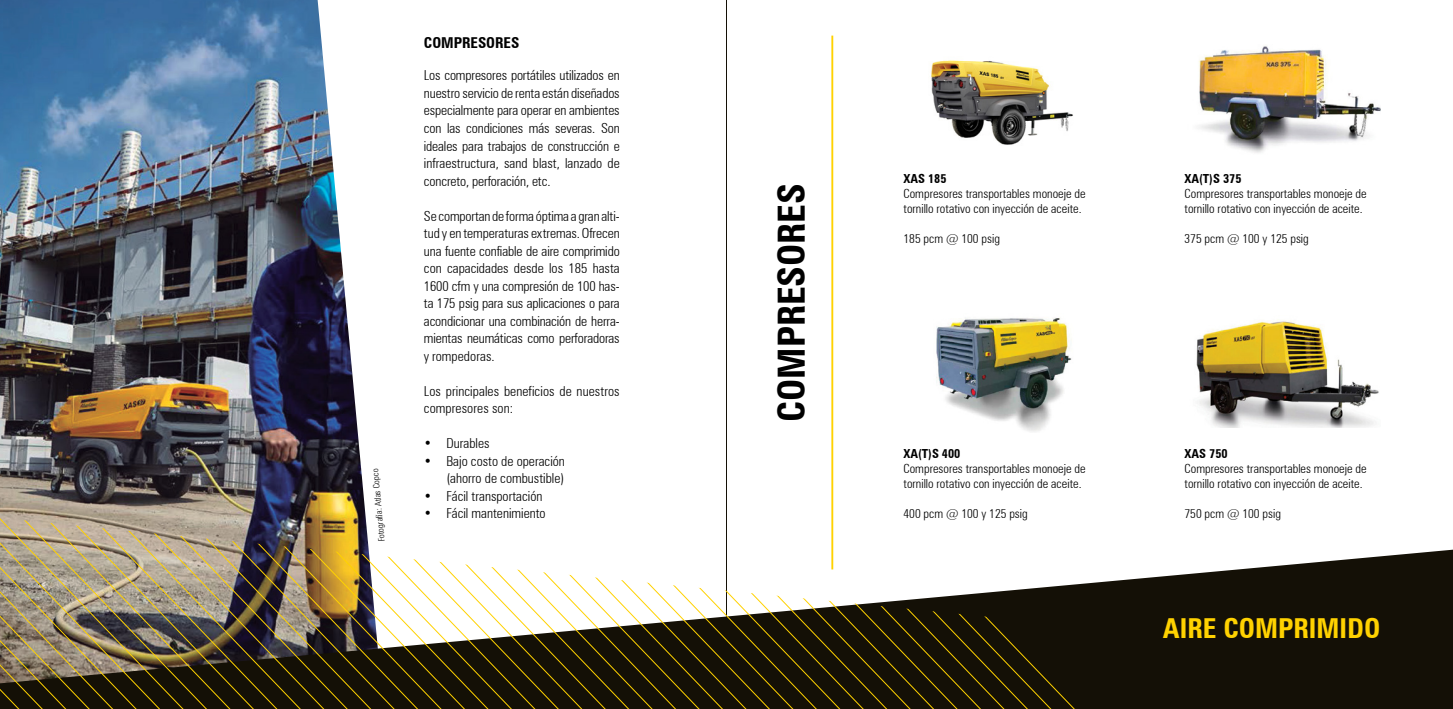
<style>
.page{position:relative;width:1453px;height:709px;background:#fff}
.page>*{position:absolute;margin:0;border:0;box-sizing:border-box;transform-origin:0 0}
.t1{font:700 condensed 37.5px "Zurich BT";color:#000}
.t2{font:700 condensed 27.5px "Zurich BT";color:#ffd200}
.t3{font:700 condensed 15px "Zurich BT";color:#000}
.t4{font:300 condensed 13.75px/17.5px "Zurich BT";color:#000;text-align:justify}
.t5{font:300 condensed 12.5px/15px "Zurich BT";color:#000}
.t6{font:700 condensed 12.5px "Zurich BT";color:#000}
.t7{font:300 condensed 8.75px "Zurich BT";color:#000}
</style>
<div class="page">
<hr style="left:726px;top:0;width:1px;height:709px;background:#141006">
<img style="left:0;top:0;width:366px;height:518px">
<svg style="left:1092px;top:549px;width:361px;height:160px;background:#2d2920"></svg>
<div style="left:1075px;top:582px;width:17px;height:127px;background:#141006"></div>
<div style="left:1051px;top:584px;width:24px;height:125px;background:#141006"></div>
<div style="left:1028px;top:586px;width:23px;height:123px;background:#141006"></div>
<svg style="left:1005px;top:588px;width:23px;height:121px;background:#1f1a09"></svg>
<svg style="left:981px;top:590px;width:24px;height:119px;background:#221c09"></svg>
<svg style="left:958px;top:593px;width:23px;height:116px;background:#211b08"></svg>
<svg style="left:934px;top:595px;width:24px;height:114px;background:#221c08"></svg>
<svg style="left:911px;top:597px;width:23px;height:112px;background:#231d08"></svg>
<svg style="left:887px;top:599px;width:24px;height:110px;background:#241d09"></svg>
<svg style="left:864px;top:601px;width:23px;height:108px;background:#251e09"></svg>
<svg style="left:840px;top:603px;width:24px;height:106px;background:#261f0a"></svg>
<svg style="left:817px;top:518px;width:23px;height:191px"></svg>
<svg style="left:793px;top:598px;width:24px;height:111px;background:#38321d"></svg>
<svg style="left:770px;top:595px;width:23px;height:114px;background:#413b27"></svg>
<svg style="left:747px;top:593px;width:23px;height:116px"></svg>
<svg style="left:723px;top:590px;width:24px;height:119px"></svg>
<svg style="left:700px;top:588px;width:23px;height:121px"></svg>
<svg style="left:676px;top:587px;width:24px;height:122px"></svg>
<svg style="left:653px;top:585px;width:23px;height:124px"></svg>
<svg style="left:629px;top:582px;width:24px;height:127px"></svg>
<svg style="left:606px;top:580px;width:23px;height:129px"></svg>
<svg style="left:582px;top:577px;width:24px;height:132px"></svg>
<svg style="left:559px;top:574px;width:23px;height:135px"></svg>
<svg style="left:535px;top:572px;width:24px;height:137px"></svg>
<svg style="left:512px;top:569px;width:23px;height:140px"></svg>
<svg style="left:489px;top:567px;width:23px;height:142px"></svg>
<svg style="left:465px;top:564px;width:24px;height:145px"></svg>
<svg style="left:442px;top:563px;width:23px;height:146px"></svg>
<svg style="left:418px;top:561px;width:24px;height:148px"></svg>
<svg style="left:395px;top:559px;width:23px;height:150px"></svg>
<svg style="left:371px;top:556px;width:24px;height:153px"></svg>
<img style="left:348px;top:518px;width:23px;height:191px">
<svg style="left:324px;top:518px;width:24px;height:191px;background:#7a5e1d"></svg>
<img style="left:301px;top:518px;width:23px;height:191px">
<img style="left:278px;top:518px;width:23px;height:191px">
<svg style="left:254px;top:518px;width:24px;height:191px;background:#332c29"></svg>
<img style="left:231px;top:518px;width:23px;height:191px">
<img style="left:207px;top:518px;width:24px;height:191px">
<img style="left:0;top:518px;width:207px;height:191px">
<img style="left:1198px;top:46px;width:182px;height:107px">
<img style="left:1196px;top:319px;width:183px;height:108px">
<img style="left:931px;top:60px;width:142px;height:85px">
<img style="left:936px;top:317px;width:136px;height:115px">
<hr style="left:831px;top:36px;width:2px;height:533px;background:#ffd200">
<p class="t7" style="left:376px;top:542px;width:75px;rotate:-95deg">Fotografía: Atlas Copco</p>
<p class="t3" style="left:424px;top:33px;width:97px">COMPRESORES</p>
<p class="t4" style="left:424px;top:67px;width:197px">Los compresores portátiles utilizados en nuestro servicio de renta están diseñados especialmente para operar en ambientes con las condiciones más severas. Son ideales para trabajos de construcción e infraestructura, sand blast, lanzado de concreto, perforación, etc.</p>
<p class="t4" style="left:424px;top:207px;width:197px">Se comportan de forma óptima a gran alti&shy;tud y en temperaturas extremas. Ofrecen una fuente confiable de aire comprimido con capacidades desde los 185 hasta 1600 cfm y una compresión de 100 has&shy;ta 175 psig para sus aplicaciones o para acondicionar una combinación de herra&shy;mientas neumáticas como perforadoras y rompedoras.</p>
<p class="t4" style="left:424px;top:382px;width:197px">Los principales beneficios de nuestros compresores son:</p>
<p class="t4" style="left:424px;top:434px;width:67px">• Durables</p>
<p class="t4" style="left:424px;top:452px;width:142px;text-align:right">• Bajo costo de operación (ahorro de combustible)</p>
<p class="t4" style="left:424px;top:487px;width:120px">• Fácil transportación</p>
<p class="t4" style="left:424px;top:504px;width:123px">• Fácil mantenimiento</p>
<h1 class="t1" style="left:769px;top:422px;width:240px;rotate:-90deg">COMPRESORES</h1>
<p class="t6" style="left:903px;top:171px;width:45px">XAS 185</p>
<p class="t5" style="left:903px;top:186px;width:184px">Compresores transportables monoeje de tornillo rotativo con inyección de aceite.</p>
<p class="t5" style="left:903px;top:231px;width:98px">185 pcm @ 100 psig</p>
<p class="t6" style="left:1184px;top:171px;width:58px">XA(T)S 375</p>
<p class="t5" style="left:1184px;top:186px;width:183px">Compresores transportables monoeje de tornillo rotativo con inyección de aceite.</p>
<p class="t5" style="left:1184px;top:231px;width:126px">375 pcm @ 100 y 125 psig</p>
<p class="t6" style="left:903px;top:446px;width:58px">XA(T)S 400</p>
<p class="t5" style="left:903px;top:461px;width:184px">Compresores transportables monoeje de tornillo rotativo con inyección de aceite.</p>
<p class="t5" style="left:903px;top:506px;width:126px">400 pcm @ 100 y 125 psig</p>
<p class="t6" style="left:1184px;top:446px;width:45px">XAS 750</p>
<p class="t5" style="left:1184px;top:461px;width:183px">Compresores transportables monoeje de tornillo rotativo con inyección de aceite.</p>
<p class="t5" style="left:1184px;top:506px;width:98px">750 pcm @ 100 psig</p>
<h2 class="t2" style="left:1163px;top:611px;width:219px">AIRE COMPRIMIDO</h2>
</div>
